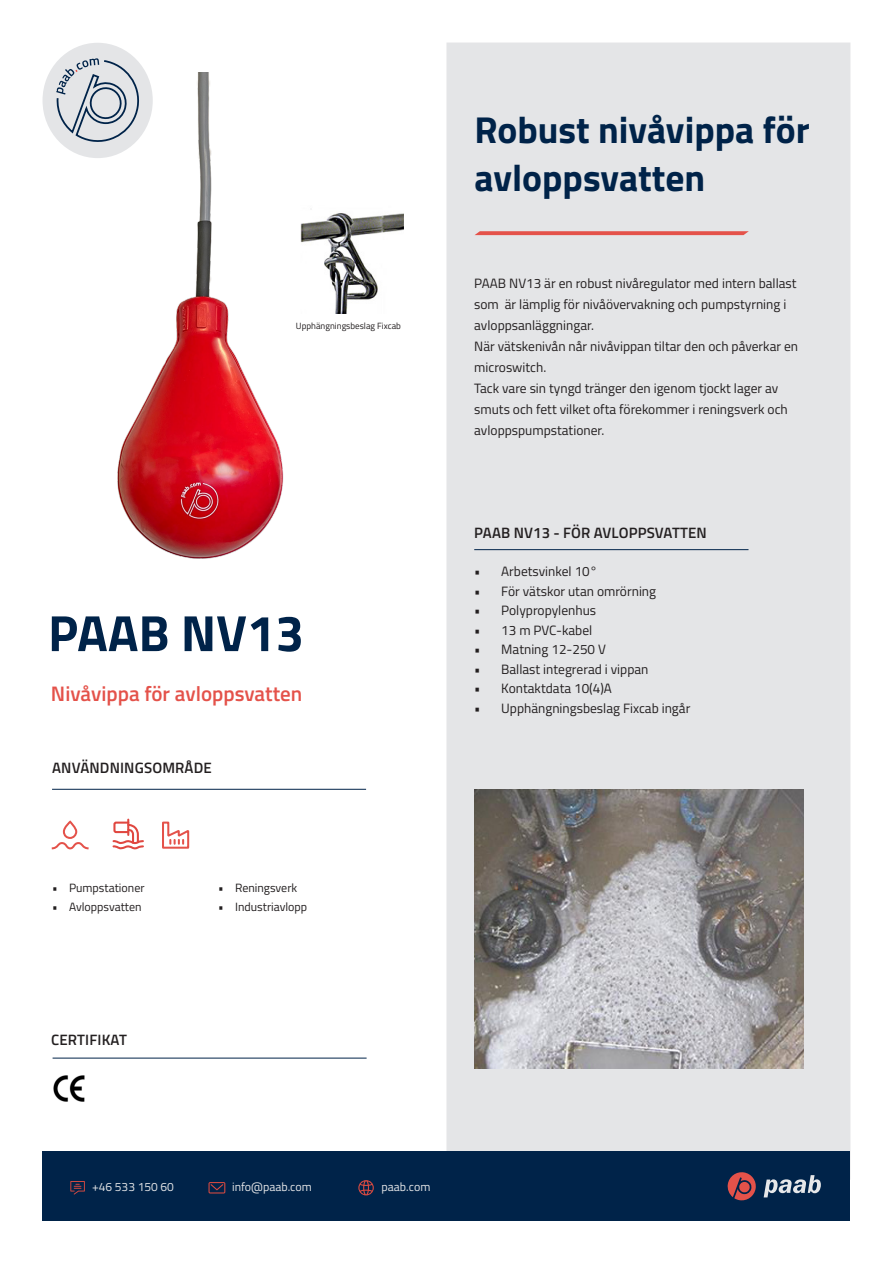
<style>
.page{position:relative;width:893px;height:1263px;background:#fff}
.page>*{position:absolute;margin:0;border:0;box-sizing:border-box;transform-origin:0 0}
.Huvudrubrik__Blå{font:700 51px "Titillium Web";color:#002349}
.Produktrubrik__Blå{font:700 37.5px/48px "Titillium Web";color:#002349}
.Underrubrik__Röd{font:600 21px "Titillium Web";color:#e4524a}
.Faktarubrik{font:600 15px "Titillium Web";letter-spacing:.01em;color:#231f20}
.Brödtext__Svart{font:13.5px/21px "Titillium Web";color:#231f20}
.t1{font:12px "Titillium Web";color:#231f20}
.Kontaktuppgifter{font:12px "Titillium Web";color:#e4e5e7}
.Brödtext__Svart-2{font:9px "Titillium Web";color:#231f20}
</style>
<div class="page">
<div style="left:43px;top:43px;width:110px;height:115px;background:#e4e5e7;border-radius:50%"></div>
<div style="left:446px;top:43px;width:404px;height:1108px;background:#e4e5e7"></div>
<svg style="left:56px;top:58px;width:86px;height:88px"></svg>
<svg style="left:475px;top:231px;width:274px;height:4px"></svg>
<hr style="left:52px;top:789px;width:314px;height:1px;background:#002349">
<hr style="left:474px;top:549px;width:274px;height:1px;background:#002349">
<hr style="left:53px;top:1058px;width:314px;height:1px;background:#002349">
<img style="left:53px;top:1076px;width:31px;height:25px">
<div style="left:43px;top:1151px;width:807px;height:69px;background:#002349"></div>
<svg style="left:764px;top:1175px;width:57px;height:22px"></svg>
<svg style="left:727px;top:1172px;width:29px;height:29px"></svg>
<svg style="left:358px;top:1180px;width:16px;height:15px"></svg>
<svg style="left:70px;top:1181px;width:15px;height:13px"></svg>
<svg style="left:209px;top:1182px;width:16px;height:11px"></svg>
<svg style="left:51px;top:820px;width:38px;height:30px"></svg>
<svg style="left:162px;top:821px;width:28px;height:28px"></svg>
<svg style="left:112px;top:820px;width:32px;height:29px"></svg>
<img style="left:301px;top:213px;width:103px;height:100px">
<img style="left:474px;top:790px;width:330px;height:279px">
<img style="left:97px;top:73px;width:204px;height:486px">
<p class="Brödtext__Svart-2" style="left:296px;top:319px;width:107px">Upphängningsbeslag Fixcab</p>
<p class="Huvudrubrik__Blå" style="left:48px;top:594px;width:257px">PAAB NV13</p>
<p class="Underrubrik__Röd" style="left:51px;top:678px;width:253px">Nivåvippa för avloppsvatten</p>
<p class="Faktarubrik" style="left:52px;top:756px;width:161px">ANVÄNDNINGSOMRÅDE</p>
<p class="t1" style="left:52px;top:879px;width:94px">• Pumpstationer</p>
<p class="t1" style="left:52px;top:898px;width:91px">• Avloppsvatten</p>
<p class="t1" style="left:218px;top:879px;width:81px">• Reningsverk</p>
<p class="t1" style="left:218px;top:898px;width:91px">• Industriavlopp</p>
<p class="Faktarubrik" style="left:51px;top:1028px;width:77px">CERTIFIKAT</p>
<p class="Produktrubrik__Blå" style="left:475px;top:104px;width:337px">Robust nivåvippa för avloppsvatten</p>
<p class="Brödtext__Svart" style="left:474px;top:272px;width:324px">PAAB NV13 är en robust nivåregulator med intern ballast som är lämplig för nivåövervakning och pumpstyrning i avloppsanläggningar.</p>
<p class="Brödtext__Svart" style="left:474px;top:335px;width:325px">När vätskenivån når nivåvippan tiltar den och påverkar en microswitch.</p>
<p class="Brödtext__Svart" style="left:474px;top:377px;width:315px">Tack vare sin tyngd tränger den igenom tjockt lager av smuts och fett vilket ofta förekommer i reningsverk och avloppspumpstationer.</p>
<p class="Faktarubrik" style="left:474px;top:522px;width:234px">PAAB NV13 - FÖR AVLOPPSVATTEN</p>
<p class="Brödtext__Svart" style="left:474px;top:560px;width:125px">• Arbetsvinkel 10°</p>
<p class="Brödtext__Svart" style="left:474px;top:580px;width:183px">• För vätskor utan omrörning</p>
<p class="Brödtext__Svart" style="left:474px;top:599px;width:123px">• Polypropylenhus</p>
<p class="Brödtext__Svart" style="left:474px;top:619px;width:120px">• 13 m PVC-kabel</p>
<p class="Brödtext__Svart" style="left:474px;top:638px;width:133px">• Matning 12-250 V</p>
<p class="Brödtext__Svart" style="left:474px;top:658px;width:176px">• Ballast integrerad i vippan</p>
<p class="Brödtext__Svart" style="left:474px;top:677px;width:139px">• Kontaktdata 10(4)A</p>
<p class="Brödtext__Svart" style="left:474px;top:697px;width:218px">• Upphängningsbeslag Fixcab ingår</p>
<p class="Kontaktuppgifter" style="left:92px;top:1178px;width:83px">+46 533 150 60</p>
<p class="Kontaktuppgifter" style="left:232px;top:1178px;width:81px">info@paab.com</p>
<p class="Kontaktuppgifter" style="left:382px;top:1178px;width:50px">paab.com</p>
</div>
